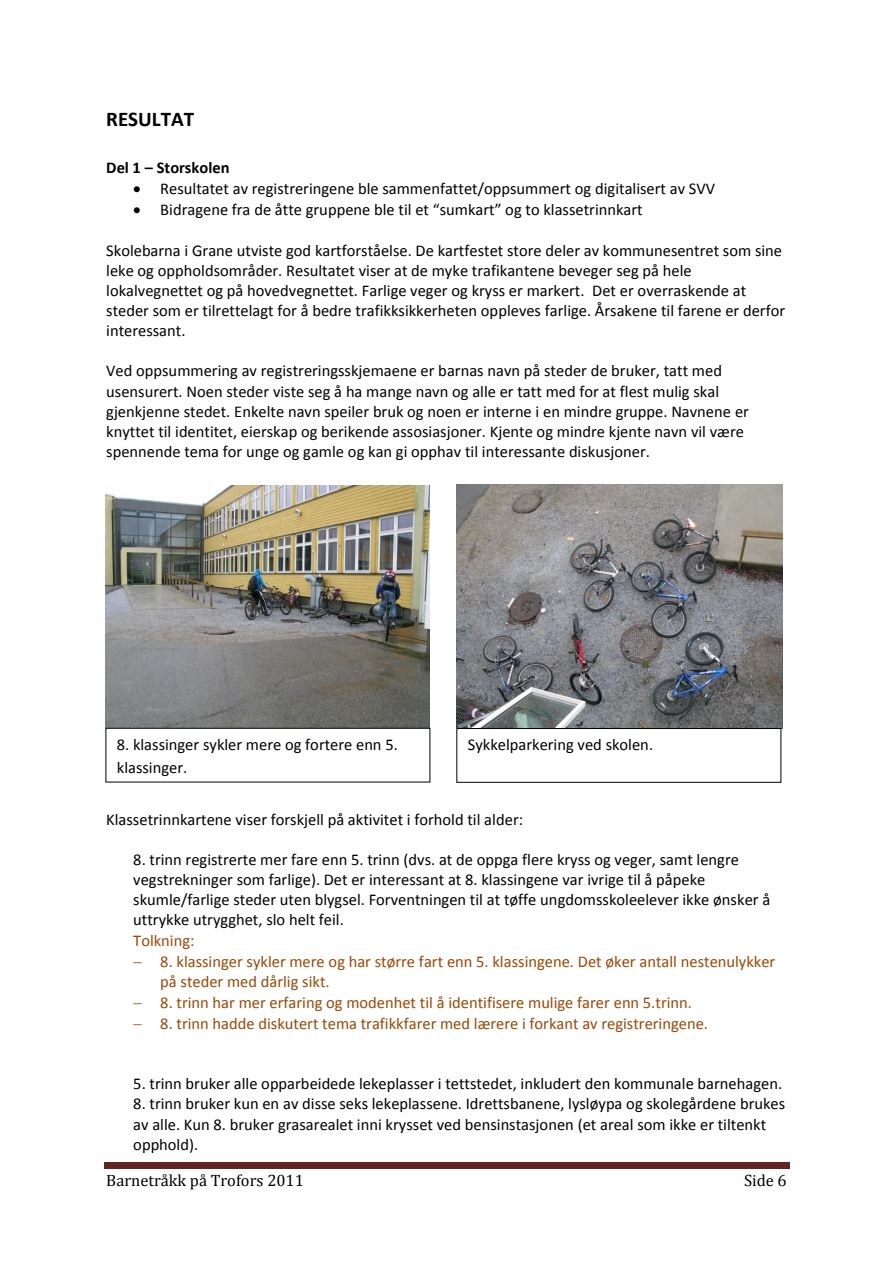
<style>
.page{position:relative;width:893px;height:1263px;background:#fff}
.page>*{position:absolute;margin:0;border:0;box-sizing:border-box;transform-origin:0 0}
.t1{font:700 21px "Calibri";color:#000}
.t2{font:16.5px/20.1px "Calibri";color:#000}
.t3{font:16.5px/20.1px "Calibri";color:#974806}
.t4{font:16.5px "Cambria";color:#000}
.t5{font:700 16.5px "Calibri";color:#000}
</style>
<div class="page">
<div style="left:104px;top:1162px;width:685px;height:5px;background:#622423"></div>
<hr style="left:104px;top:1168px;width:685px;height:1px;background:#622423">
<img style="left:106px;top:485px;width:324px;height:243px">
<img style="left:457px;top:484px;width:325px;height:244px">
<div style="left:106px;top:728px;width:324px;height:54px;border:1px solid #000"></div>
<img style="left:106px;top:734px;width:324px;height:43px">
<div style="left:457px;top:728px;width:324px;height:54px;border:1px solid #000"></div>
<img style="left:457px;top:734px;width:324px;height:43px">
<p class="t1" style="left:106px;top:110px;width:89px">RESULTAT</p>
<p class="t5" style="left:106px;top:161px;width:125px">Del 1 – Storskolen</p>
<p class="t2" style="left:133px;top:180px;width:583px">• Resultatet av registreringene ble sammenfattet/oppsummert og digitalisert av SVV</p>
<p class="t2" style="left:133px;top:201px;width:511px">• Bidragene fra de åtte gruppene ble til et “sumkart” og to klassetrinnkart</p>
<p class="t2" style="left:106px;top:241px;width:680px">Skolebarna i Grane utviste god kartforståelse. De kartfestet store deler av kommunesentret som sine leke og oppholdsområder. Resultatet viser at de myke trafikantene beveger seg på hele lokalvegnettet og på hovedvegnettet. Farlige veger og kryss er markert. Det er overraskende at steder som er tilrettelagt for å bedre trafikksikkerheten oppleves farlige. Årsakene til farene er derfor interessant.</p>
<p class="t2" style="left:106px;top:362px;width:644px">Ved oppsummering av registreringsskjemaene er barnas navn på steder de bruker, tatt med usensurert. Noen steder viste seg å ha mange navn og alle er tatt med for at flest mulig skal gjenkjenne stedet. Enkelte navn speiler bruk og noen er interne i en mindre gruppe. Navnene er knyttet til identitet, eierskap og berikende assosiasjoner. Kjente og mindre kjente navn vil være spennende tema for unge og gamle og kan gi opphav til interessante diskusjoner.</p>
<p class="t2" style="left:117px;top:734px;width:283px;line-height:23.2px">8. klassinger sykler mere og fortere enn 5. klassinger.</p>
<p class="t2" style="left:468px;top:736px;width:187px">Sykkelparkering ved skolen.</p>
<p class="t2" style="left:106px;top:810px;width:418px">Klassetrinnkartene viser forskjell på aktivitet i forhold til alder:</p>
<p class="t2" style="left:133px;top:851px;width:638px">8. trinn registrerte mer fare enn 5. trinn (dvs. at de oppga flere kryss og veger, samt lengre vegstrekninger som farlige). Det er interessant at 8. klassingene var ivrige til å påpeke skumle/farlige steder uten blygsel. Forventningen til at tøffe ungdomsskoleelever ikke ønsker å uttrykke utrygghet, slo helt feil.</p>
<p class="t3" style="left:133px;top:931px;width:63px">Tolkning:</p>
<p class="t3" style="left:160px;top:952px;width:617px">8. klassinger sykler mere og har større fart enn 5. klassingene. Det øker antall nestenulykker på steder med dårlig sikt.</p>
<p class="t3" style="left:160px;top:994px;width:533px">8. trinn har mer erfaring og modenhet til å identifisere mulige farer enn 5.trinn.</p>
<p class="t3" style="left:160px;top:1014px;width:549px">8. trinn hadde diskutert tema trafikkfarer med lærere i forkant av registreringene.</p>
<p class="t2" style="left:133px;top:1075px;width:650px">5. trinn bruker alle opparbeidede lekeplasser i tettstedet, inkludert den kommunale barnehagen.</p>
<p class="t2" style="left:133px;top:1095px;width:653px">8. trinn bruker kun en av disse seks lekeplassene. Idrettsbanene, lysløypa og skolegårdene brukes av alle. Kun 8. bruker grasarealet inni krysset ved bensinstasjonen (et areal som ikke er tiltenkt opphold).</p>
<p class="t4" style="left:106px;top:1170px;width:199px">Barnetråkk på Trofors 2011</p>
<p class="t4" style="left:744px;top:1170px;width:44px">Side 6</p>
</div>
